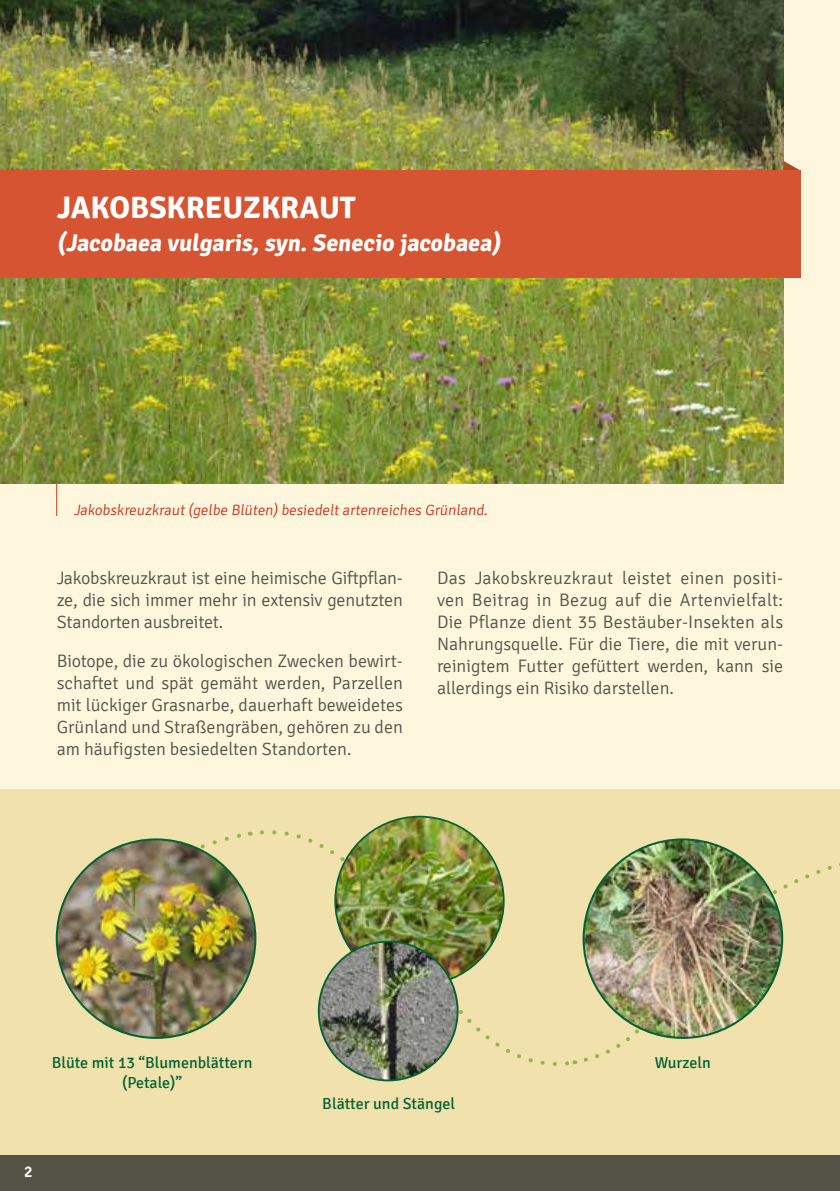
<style>
.page{position:relative;width:840px;height:1191px;background:#fff}
.page>*{position:absolute;margin:0;border:0;box-sizing:border-box;transform-origin:0 0}
.t1{font:700 31px "Signika";color:#fff}
.t2{font:700 24px "Signika";color:#fff}
.t3{font:300 18px/22px "Signika";color:#545246;text-align:justify}
.t4{font:16px/20px "Signika";color:#006331;text-align:center}
.t5{font:600 16px "Signika";color:#fff}
.t6{font:300 15px "Signika";color:#cf3319}
</style>
<div class="page">
<div style="left:0;top:0;width:839px;height:1191px;background:#fef6d9"></div>
<div style="left:0;top:789px;width:839px;height:402px;background:#f1e1ad"></div>
<svg style="left:415px;top:876px;width:154px;height:199px"></svg>
<svg style="left:178px;top:831px;width:72px;height:44px"></svg>
<svg style="left:260px;top:830px;width:101px;height:45px"></svg>
<svg style="left:574px;top:852px;width:266px;height:212px"></svg>
<hr style="left:56px;top:444px;width:1px;height:72px;background:#cf3319">
<img style="left:0;top:0;width:782px;height:483px">
<svg style="left:782px;top:161px;width:17px;height:9px"></svg>
<div style="left:0;top:1155px;width:839px;height:36px;background:#545246"></div>
<div style="left:0;top:170px;width:799px;height:108px;background:#d65431"></div>
<img style="left:57px;top:839px;width:198px;height:199px;border-radius:99px">
<img style="left:335px;top:816px;width:168px;height:169px;border-radius:84px">
<img style="left:583px;top:839px;width:198px;height:199px;border-radius:99px">
<img style="left:318px;top:941px;width:139px;height:139px;border-radius:69px">
<h1 class="t1" style="left:57px;top:189px;width:300px">JAKOBSKREUZKRAUT</h1>
<h2 class="t2" style="left:57px;top:228px;width:449px">(Jacobaea vulgaris, syn. Senecio jacobaea)</h2>
<p class="t6" style="left:74px;top:502px;width:417px">Jakobskreuzkraut (gelbe Blüten) besiedelt artenreiches Grünland.</p>
<p class="t3" style="left:57px;top:567px;width:347px">Jakobskreuzkraut ist eine heimische Giftpflan&shy;ze, die sich immer mehr in extensiv genutzten Standorten ausbreitet.</p>
<p class="t3" style="left:57px;top:650px;width:347px">Biotope, die zu ökologischen Zwecken bewirt&shy;schaftet und spät gemäht werden, Parzellen mit lückiger Grasnarbe, dauerhaft beweidetes Grünland und Straßengräben, gehören zu den am häufigsten besiedelten Standorten.</p>
<p class="t3" style="left:437px;top:567px;width:347px">Das Jakobskreuzkraut leistet einen positi&shy;ven Beitrag in Bezug auf die Artenvielfalt:<br>Die Pflanze dient 35 Bestäuber-Insekten als Nahrungsquelle. Für die Tiere, die mit verun&shy;reinigtem Futter gefüttert werden, kann sie allerdings ein Risiko darstellen.</p>
<p class="t4" style="left:52px;top:1053px;width:202px">Blüte mit 13 “Blumenblättern (Petale)”</p>
<p class="t5" style="left:24px;top:1162px;width:10px">2</p>
<p class="t4" style="left:322px;top:1094px;width:134px">Blätter und Stängel</p>
<p class="t4" style="left:654px;top:1053px;width:58px">Wurzeln</p>
</div>
